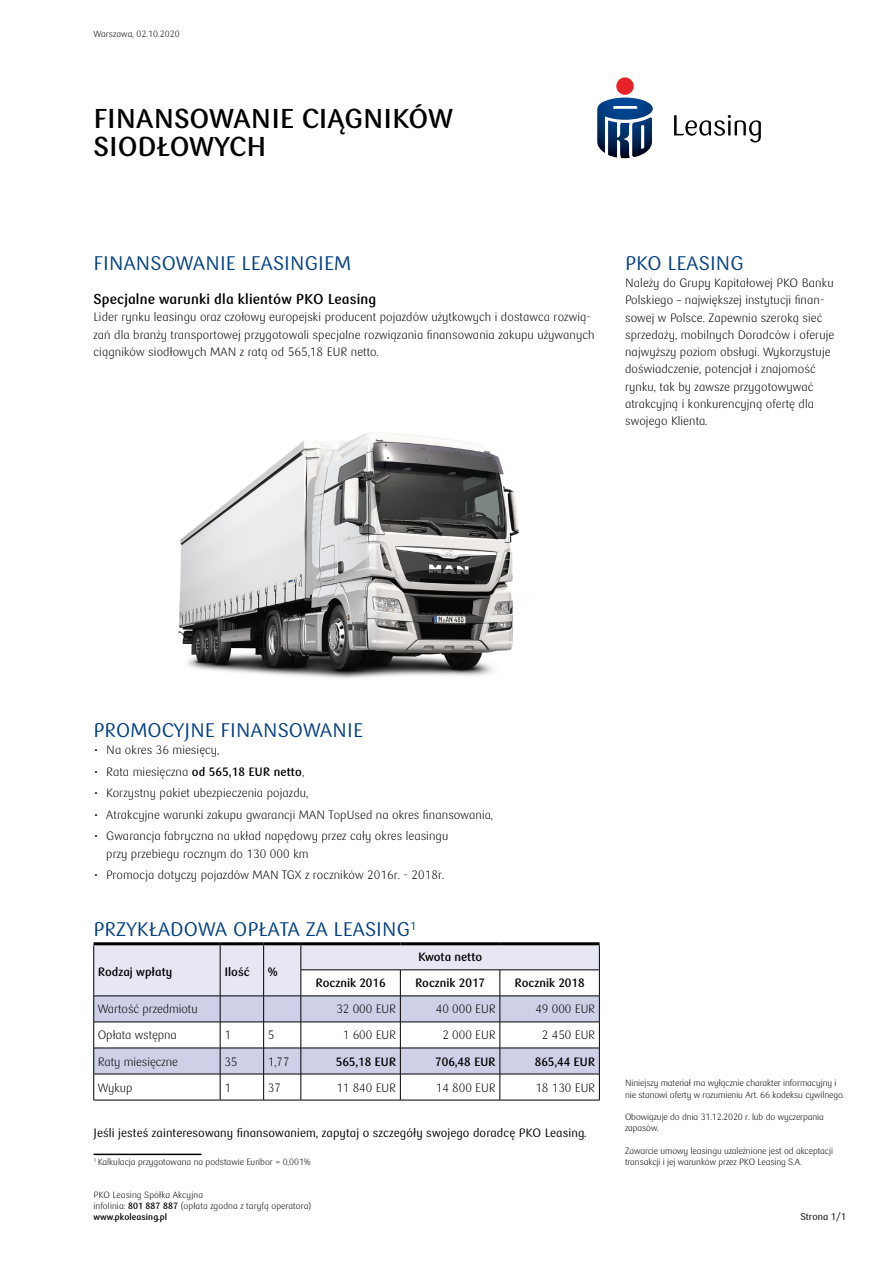
<style>
.page{position:relative;width:893px;height:1263px;background:#fff}
.page>*{position:absolute;margin:0;border:0;box-sizing:border-box;transform-origin:0 0}
.t1{font:700 27px/28.5px "PKO Bank Polski";color:#000}
.t2{font:19.5px "PKO Bank Polski";letter-spacing:.01em;color:#003f85}
.t3{font:700 14.25px "PKO Bank Polski";letter-spacing:.01em;color:#000}
.t4{font:300 12px/17.2px "PKO Bank Polski";letter-spacing:.01em;color:#000}
.t5{font:700 12px "PKO Bank Polski";color:#000}
.t6{font:12px "PKO Bank Polski";letter-spacing:.01em;color:#000}
.t7{font:9.75px "PKO Bank Polski";color:#000}
.t8{font:300 9px/11.2px "PKO Bank Polski";letter-spacing:-.005em;color:#000}
.s1{font-weight:700}
</style>
<div class="page">
<div style="left:616px;top:77px;width:18px;height:18px;background:#e52329;border-radius:50%"></div>
<svg style="left:597px;top:98px;width:56px;height:60px"></svg>
<svg style="left:674px;top:115px;width:87px;height:27px"></svg>
<svg style="left:93px;top:944px;width:507px;height:156px"></svg>
<hr style="left:94px;top:1100px;width:126px;height:1px;background:#000">
<hr style="left:220px;top:1100px;width:44px;height:1px;background:#000">
<hr style="left:264px;top:1100px;width:37px;height:1px;background:#000">
<hr style="left:301px;top:1100px;width:99px;height:1px;background:#000">
<hr style="left:400px;top:1100px;width:100px;height:1px;background:#000">
<hr style="left:500px;top:1100px;width:100px;height:1px;background:#000">
<hr style="left:94px;top:942px;width:126px;height:3px;background:#000">
<hr style="left:220px;top:942px;width:44px;height:3px;background:#000">
<hr style="left:264px;top:942px;width:37px;height:3px;background:#000">
<hr style="left:301px;top:942px;width:99px;height:3px;background:#000">
<hr style="left:400px;top:942px;width:100px;height:3px;background:#000">
<hr style="left:500px;top:942px;width:100px;height:3px;background:#000">
<hr style="left:94px;top:1153px;width:108px;height:2px;background:#000">
<img style="left:178px;top:433px;width:341px;height:246px">
<p class="t8" style="left:94px;top:28px;width:88px">Warszawa, 02.10.2020</p>
<h1 class="t1" style="left:94px;top:105px;width:361px">FINANSOWANIE CIĄGNIKÓW<br>SIODŁOWYCH</h1>
<h2 class="t2" style="left:94px;top:252px;width:259px">FINANSOWANIE LEASINGIEM</h2>
<p class="t3" style="left:94px;top:291px;width:284px">Specjalne warunki dla klientów PKO Leasing</p>
<p class="t4" style="left:94px;top:309px;width:503px">Lider rynku leasingu oraz czołowy europejski producent pojazdów użytkowych i dostawca rozwią&shy;zań dla branży transportowej przygotowali specjalne rozwiązania finansowania zakupu używanych ciągników siodłowych MAN z ratą od 565,18 EUR netto.</p>
<h2 class="t2" style="left:625px;top:252px;width:120px">PKO LEASING</h2>
<p class="t4" style="left:625px;top:275px;width:211px">Należy do Grupy Kapitałowej PKO Banku Polskiego – największej instytucji finan&shy;sowej w Polsce. Zapewnia szeroką sieć sprzedaży, mobilnych Doradców i oferuje najwyższy poziom obsługi. Wykorzystuje doświadczenie, potencjał i znajomość rynku, tak by zawsze przygotowywać atrakcyjną i konkurencyjną ofertę dla swojego Klienta.</p>
<h2 class="t2" style="left:94px;top:719px;width:271px">PROMOCYJNE FINANSOWANIE</h2>
<p class="t4" style="left:94px;top:742px;width:127px">• Na okres 36 miesięcy,</p>
<p class="t4" style="left:94px;top:763px;width:212px">• Rata miesięczna <span class="s1">od 565,18 EUR netto</span>,</p>
<p class="t4" style="left:94px;top:785px;width:216px">• Korzystny pakiet ubezpieczenia pojazdu,</p>
<p class="t4" style="left:94px;top:806px;width:401px">• Atrakcyjne warunki zakupu gwarancji MAN TopUsed na okres finansowania,</p>
<p class="t4" style="left:106px;top:828px;width:344px;text-indent:-13px">• Gwarancja fabryczna na układ napędowy przez cały okres leasingu przy przebiegu rocznym do 130 000 km</p>
<p class="t4" style="left:94px;top:867px;width:352px">• Promocja dotyczy pojazdów MAN TGX z roczników 2016r. - 2018r.</p>
<h2 class="t2" style="left:94px;top:918px;width:324px">PRZYKŁADOWA OPŁATA ZA LEASING<sup>1</sup></h2>
<p class="t5" style="left:98px;top:965px;width:76px">Rodzaj wpłaty</p>
<p class="t5" style="left:224px;top:965px;width:27px">Ilość</p>
<p class="t5" style="left:268px;top:965px;width:11px">%</p>
<p class="t5" style="left:418px;top:950px;width:66px">Kwota netto</p>
<p class="t5" style="left:316px;top:976px;width:72px">Rocznik 2016</p>
<p class="t5" style="left:415px;top:976px;width:72px">Rocznik 2017</p>
<p class="t5" style="left:515px;top:976px;width:72px">Rocznik 2018</p>
<p class="t4" style="left:98px;top:1001px;width:101px">Wartość przedmiotu</p>
<p class="t4" style="left:336px;top:1001px;width:61px">32 000 EUR</p>
<p class="t4" style="left:436px;top:1001px;width:61px">40 000 EUR</p>
<p class="t4" style="left:535px;top:1001px;width:61px">49 000 EUR</p>
<p class="t4" style="left:98px;top:1027px;width:80px">Opłata wstępna</p>
<p class="t4" style="left:224px;top:1027px;width:8px">1</p>
<p class="t4" style="left:268px;top:1027px;width:8px">5</p>
<p class="t4" style="left:343px;top:1027px;width:55px">1 600 EUR</p>
<p class="t4" style="left:442px;top:1027px;width:55px">2 000 EUR</p>
<p class="t4" style="left:542px;top:1027px;width:55px">2 450 EUR</p>
<p class="t4" style="left:98px;top:1053px;width:81px">Raty miesięczne</p>
<p class="t4" style="left:224px;top:1053px;width:15px">35</p>
<p class="t4" style="left:268px;top:1053px;width:23px">1,77</p>
<p class="t5" style="left:336px;top:1054px;width:62px">565,18 EUR</p>
<p class="t5" style="left:435px;top:1054px;width:62px">706,48 EUR</p>
<p class="t5" style="left:535px;top:1054px;width:62px">865,44 EUR</p>
<p class="t4" style="left:98px;top:1079px;width:36px">Wykup</p>
<p class="t4" style="left:224px;top:1079px;width:8px">1</p>
<p class="t4" style="left:268px;top:1079px;width:15px">37</p>
<p class="t4" style="left:336px;top:1079px;width:61px">11 840 EUR</p>
<p class="t4" style="left:436px;top:1079px;width:61px">14 800 EUR</p>
<p class="t4" style="left:535px;top:1079px;width:61px">18 130 EUR</p>
<p class="t6" style="left:94px;top:1126px;width:494px">Jeśli jesteś zainteresowany finansowaniem, zapytaj o szczegóły swojego doradcę PKO Leasing.</p>
<p class="t8" style="left:94px;top:1157px;width:219px"><sup>1</sup> Kalkulacja przygotowana na podstawie Euribor = 0,001%</p>
<p class="t8" style="left:94px;top:1189px;width:219px">PKO Leasing Spółka Akcyjna<br>infolinia: <span class="s1">801 887 887</span> (opłata zgodna z taryfą operatora) <span class="s1">www.pkoleasing.pl</span></p>
<p class="t8" style="left:625px;top:1078px;width:221px">Niniejszy materiał ma wyłącznie charakter informacyjny i nie stanowi oferty w rozumieniu Art. 66 kodeksu cywilnego.</p>
<p class="t8" style="left:625px;top:1112px;width:200px">Obowiązuje do dnia 31.12.2020 r. lub do wyczerpania zapasów.</p>
<p class="t8" style="left:625px;top:1145px;width:209px">Zawarcie umowy leasingu uzależnione jest od akceptacji transakcji i jej warunków przez PKO Leasing S.A.</p>
<p class="t7" style="left:800px;top:1211px;width:47px">Strona 1/1</p>
</div>
